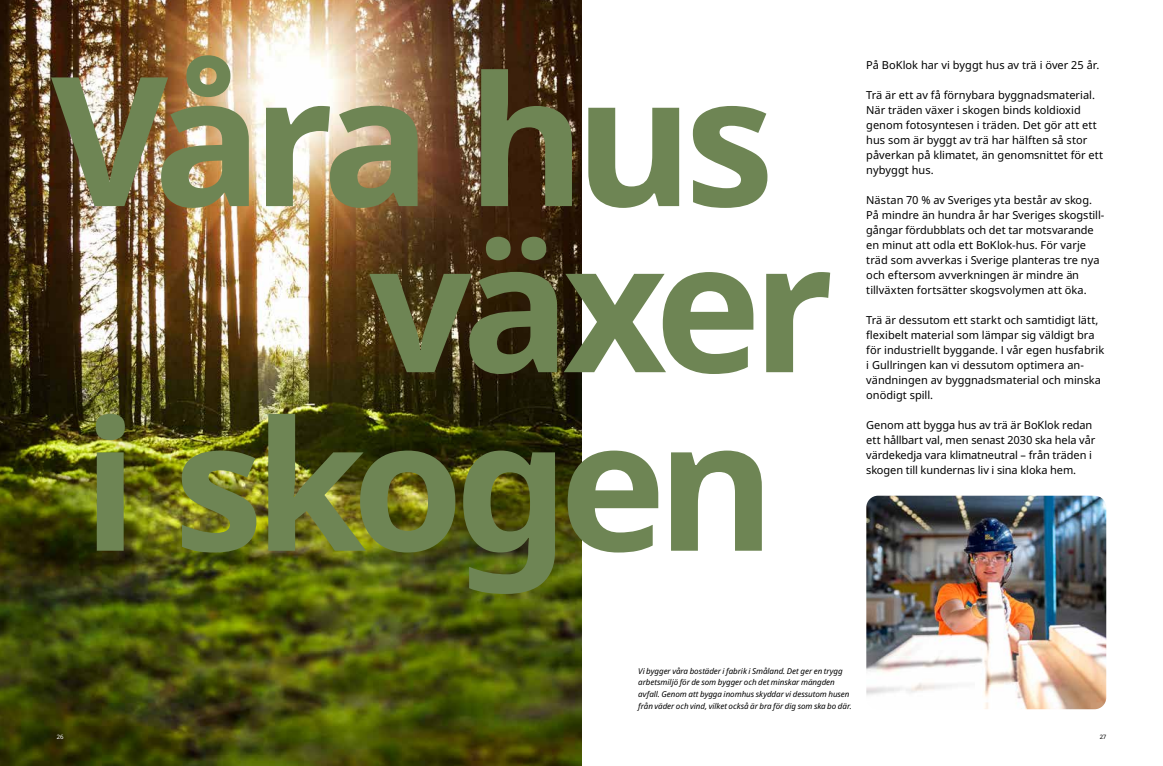
<style>
.page{position:relative;width:1163px;height:766px;background:#fff}
.page>*{position:absolute;margin:0;border:0;box-sizing:border-box;transform-origin:0 0}
.t1{font:700 180px/344.3px "Noto IKEA Latin";letter-spacing:-.055em;color:#6e8554}
.t2{font:11px/15px "Noto IKEA Latin";color:#000}
.t3{font:italic 8px/11.8px "Noto IKEA Latin";letter-spacing:-.005em;color:#000}
.t4{font:6px "Noto IKEA Latin";color:#fff}
.t5{font:6px "Noto IKEA Latin";color:#000}
</style>
<div class="page">
<img style="left:0;top:0;width:581px;height:765px">
<img style="left:866px;top:495px;width:240px;height:214px">
<h1 class="t1" style="left:51px;top:-36px;width:725px">Våra hus i skogen</h1>
<h1 class="t1" style="left:369px;top:130px;width:466px">växer</h1>
<p class="t2" style="left:866px;top:57px;width:234px">På BoKlok har vi byggt hus av trä i över 25 år.</p>
<p class="t2" style="left:866px;top:87px;width:238px">Trä är ett av få förnybara byggnadsmaterial.<br>När träden växer i skogen binds koldioxid genom fotosyntesen i träden. Det gör att ett hus som är byggt av trä har hälften så stor påverkan på klimatet, än genomsnittet för ett nybyggt hus.</p>
<p class="t2" style="left:866px;top:192px;width:240px">Nästan 70 % av Sveriges yta består av skog.<br>På mindre än hundra år har Sveriges skogstill&shy;gångar fördubblats och det tar motsvarande en minut att odla ett BoKlok-hus. För varje träd som avverkas i Sverige planteras tre nya och eftersom avverkningen är mindre än tillväxten fortsätter skogsvolymen att öka.</p>
<p class="t2" style="left:866px;top:312px;width:239px">Trä är dessutom ett starkt och samtidigt lätt, flexibelt material som lämpar sig väldigt bra för industriellt byggande. I vår egen husfabrik i Gullringen kan vi dessutom optimera an&shy;vändningen av byggnadsmaterial och minska onödigt spill.</p>
<p class="t2" style="left:866px;top:417px;width:230px">Genom att bygga hus av trä är BoKlok redan ett hållbart val, men senast 2030 ska hela vår värdekedja vara klimatneutral – från träden i skogen till kundernas liv i sina kloka hem.</p>
<p class="t3" style="left:638px;top:664px;width:215px">Vi bygger våra bostäder i fabrik i Småland. Det ger en trygg arbetsmiljö för de som bygger och det minskar mängden avfall. Genom att bygga inomhus skyddar vi dessutom husen från väder och vind, vilket också är bra för dig som ska bo där.</p>
<p class="t4" style="left:57px;top:732px;width:8px">26</p>
<p class="t5" style="left:1099px;top:732px;width:8px">27</p>
</div>
